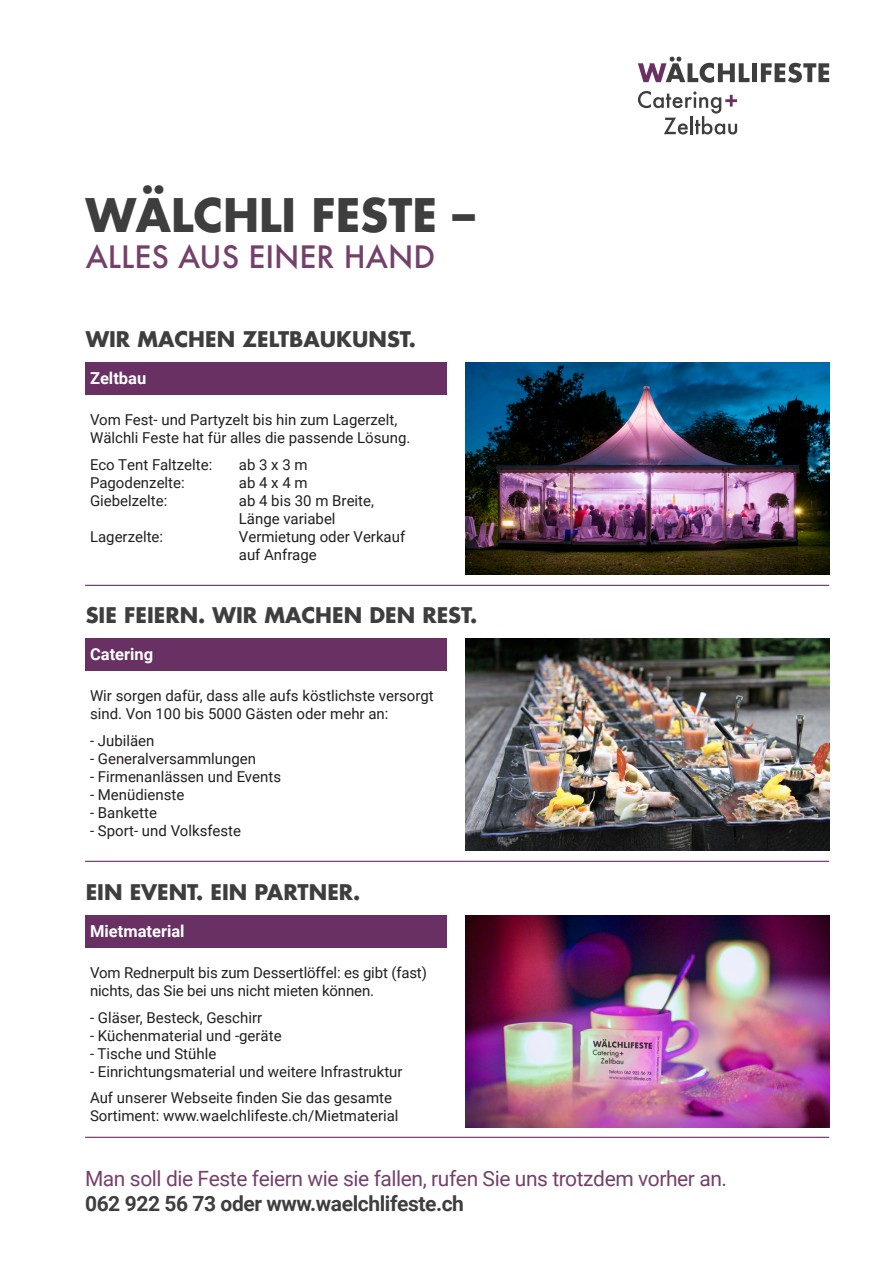
<style>
.page{position:relative;width:893px;height:1263px;background:#fff}
.page>*{position:absolute;margin:0;border:0;box-sizing:border-box;transform-origin:0 0}
.t1{font:700 45px "Futura";color:#3e3e3f}
.t2{font:500 30px "Futura";color:#74416b}
.t3{font:700 21px "Futura";color:#3e3e3f}
.t4{font:21px "Roboto";letter-spacing:-.02em;color:#74416b}
.t5{font:700 21px "Roboto";letter-spacing:-.02em;color:#3e3e3f}
.t6{font:700 16.5px "Roboto";color:#fff}
.t7{font:15px/18px "Roboto";color:#231f20}
</style>
<div class="page">
<svg style="left:638px;top:57px;width:111px;height:26px"></svg>
<div style="left:752px;top:63px;width:5px;height:19px;background:#3e3e3f"></div>
<svg style="left:761px;top:63px;width:68px;height:20px"></svg>
<svg style="left:638px;top:91px;width:99px;height:43px"></svg>
<div style="left:86px;top:362px;width:361px;height:32px;background:#683063"></div>
<div style="left:86px;top:638px;width:361px;height:32px;background:#683063"></div>
<div style="left:86px;top:915px;width:361px;height:32px;background:#683063"></div>
<img style="left:465px;top:362px;width:364px;height:212px">
<img style="left:465px;top:638px;width:364px;height:212px">
<img style="left:465px;top:915px;width:364px;height:212px">
<hr style="left:85px;top:585px;width:744px;height:1px;background:#683063">
<hr style="left:85px;top:861px;width:744px;height:1px;background:#683063">
<hr style="left:85px;top:1137px;width:744px;height:1px;background:#683063">
<h1 class="t1" style="left:86px;top:184px;width:391px">WÄLCHLI FESTE –</h1>
<h2 class="t2" style="left:86px;top:237px;width:351px">ALLES AUS EINER HAND</h2>
<h3 class="t3" style="left:86px;top:324px;width:332px">WIR MACHEN ZELTBAUKUNST.</h3>
<p class="t6" style="left:90px;top:366px;width:58px">Zeltbau</p>
<p class="t7" style="left:90px;top:410px;width:322px">Vom Fest- und Partyzelt bis hin zum Lagerzelt,<br>Wälchli Feste hat für alles die passende Lösung.</p>
<p class="t7" style="left:90px;top:455px;width:124px">Eco Tent Faltzelte:</p>
<p class="t7" style="left:239px;top:455px;width:70px">ab 3 x 3 m</p>
<p class="t7" style="left:90px;top:473px;width:96px">Pagodenzelte:</p>
<p class="t7" style="left:239px;top:473px;width:70px">ab 4 x 4 m</p>
<p class="t7" style="left:90px;top:491px;width:79px">Giebelzelte:</p>
<p class="t7" style="left:239px;top:491px;width:137px">ab 4 bis 30 m Breite,<br>Länge variabel</p>
<p class="t7" style="left:90px;top:527px;width:75px">Lagerzelte:</p>
<p class="t7" style="left:239px;top:527px;width:168px">Vermietung oder Verkauf auf Anfrage</p>
<h3 class="t3" style="left:86px;top:600px;width:393px">SIE FEIERN. WIR MACHEN DEN REST.</h3>
<p class="t6" style="left:90px;top:642px;width:65px">Catering</p>
<p class="t7" style="left:90px;top:686px;width:345px">Wir sorgen dafür, dass alle aufs köstlichste versorgt sind. Von 100 bis 5000 Gästen oder mehr an:</p>
<p class="t7" style="left:90px;top:731px;width:66px">- Jubiläen</p>
<p class="t7" style="left:90px;top:749px;width:168px">- Generalversammlungen</p>
<p class="t7" style="left:90px;top:767px;width:193px">- Firmenanlässen und Events</p>
<p class="t7" style="left:90px;top:785px;width:96px">- Menüdienste</p>
<p class="t7" style="left:90px;top:803px;width:68px">- Bankette</p>
<p class="t7" style="left:90px;top:821px;width:153px">- Sport- und Volksfeste</p>
<h3 class="t3" style="left:86px;top:878px;width:276px">EIN EVENT. EIN PARTNER.</h3>
<p class="t6" style="left:90px;top:919px;width:96px">Mietmaterial</p>
<p class="t7" style="left:90px;top:963px;width:338px">Vom Rednerpult bis zum Dessertlöffel: es gibt (fast) nichts, das Sie bei uns nicht mieten können.</p>
<p class="t7" style="left:90px;top:1008px;width:174px">- Gläser, Besteck, Geschirr</p>
<p class="t7" style="left:90px;top:1026px;width:193px">- Küchenmaterial und -geräte</p>
<p class="t7" style="left:90px;top:1044px;width:128px">- Tische und Stühle</p>
<p class="t7" style="left:90px;top:1057px;width:314px;line-height:26.5px">- Einrichtungsmaterial und weitere Infrastruktur<br>Auf unserer Webseite finden Sie das gesamte</p>
<p class="t7" style="left:90px;top:1106px;width:310px">Sortiment: www.waelchlifeste.ch/Mietmaterial</p>
<h3 class="t4" style="left:85px;top:1163px;width:643px">Man soll die Feste feiern wie sie fallen, rufen Sie uns trotzdem vorher an.</h3>
<h3 class="t5" style="left:85px;top:1189px;width:380px">062 922 56 73 oder www.waelchlifeste.ch</h3>
</div>
